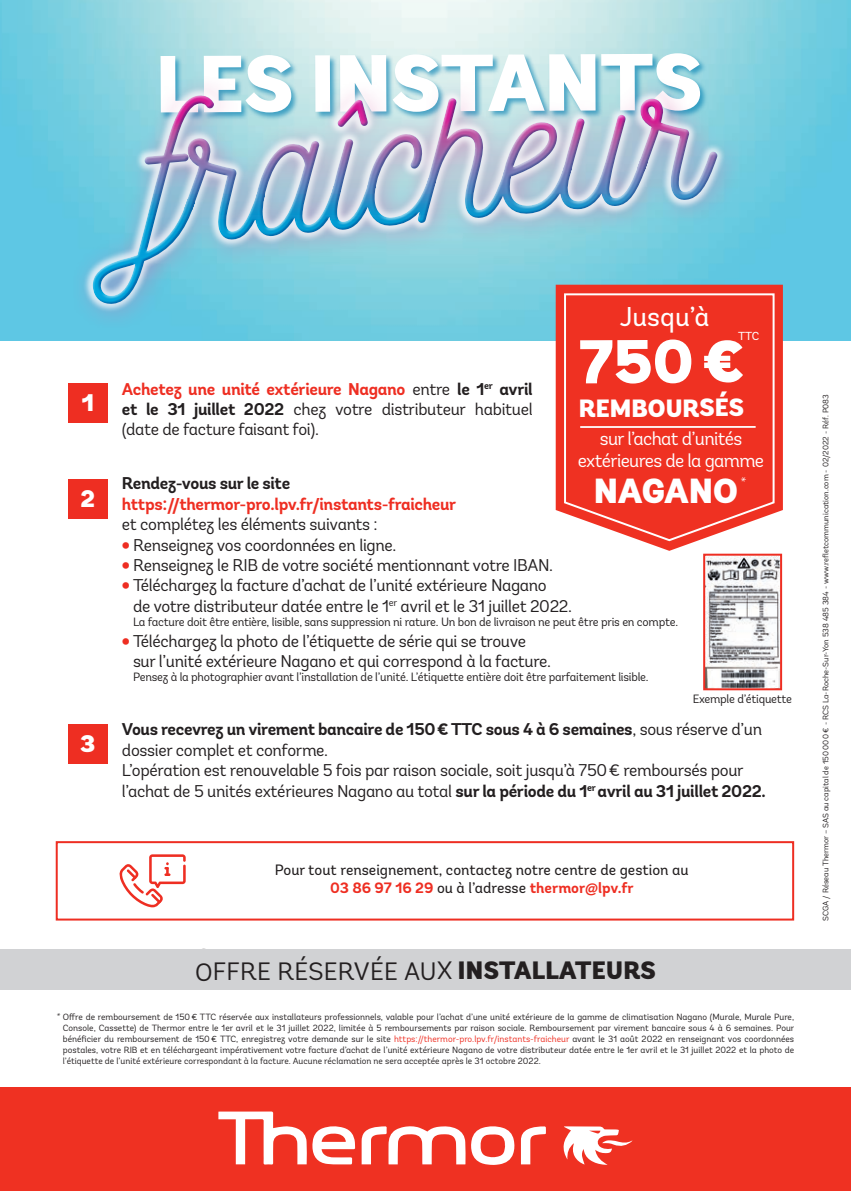
<style>
.page{position:relative;width:851px;height:1191px;background:#fff}
.page>*{position:absolute;margin:0;border:0;box-sizing:border-box;transform-origin:0 0}
.t1{font:900 80.6px "Andes";letter-spacing:-.005em;color:#fff}
.t2{font:900 61.6px "Andes";color:#fff}
.t3{font:900 34.8px "Andes";color:#fff}
.t4{font:27.2px "Andes";color:#fff}
.t5{font:25px "Andes";letter-spacing:.005em;color:#231f20}
.t6{font:900 25px "Andes";letter-spacing:-.005em;color:#fff}
.t7{font:900 24px "Andes";color:#fff}
.t8{font:18.8px/22.6px "Andes";letter-spacing:-.035em;color:#fff;text-align:center}
.t9{font:17px/20.4px "Andes";letter-spacing:-.02em;color:#231f20}
.t10{font:700 17px "Andes";letter-spacing:-.02em;color:#ee2e22}
.t11{font:700 17px "Andes";letter-spacing:-.02em;color:#231f20}
.t12{font:15px/18px "Andes";color:#231f20;text-align:center}
.t13{font:14.2px "Andes";color:#fff}
.t14{font:12px "Andes";letter-spacing:-.02em;color:#231f20}
.t15{font:11.6px "Andes";color:#fff}
.t16{font:9px/10.8px "Andes";color:#231f20;text-align:justify}
.t17{font:8px "Andes";color:#231f20}
.s1{font-weight:700;color:#ee2e22}
.s2{font-weight:700}
.s3{font-family:"Alex Brush";font-size:15px;color:#ee2e22}
.s4{font-weight:900}
.s5{color:#ee2e22}
</style>
<div class="page">
<div style="left:0;top:949px;width:850px;height:40px;background:#d1d2d4"></div>
<img style="left:0;top:0;width:850px;height:340px">
<div style="left:68px;top:383px;width:40px;height:40px;background:#ee2e22"></div>
<div style="left:68px;top:478px;width:40px;height:40px;background:#ee2e22"></div>
<div style="left:68px;top:724px;width:40px;height:40px;background:#ee2e22"></div>
<div style="left:56px;top:841px;width:738px;height:79px;border:2px solid #ee2e22"></div>
<svg style="left:119px;top:854px;width:67px;height:53px"></svg>
<div style="left:70px;top:73px;width:673px;height:258px;background:#da6dab;opacity:.87"></div>
<svg style="left:66px;top:41px;width:669px;height:275px;background:#96d7e3"></svg>
<img style="left:76px;top:55px;width:650px;height:251px">
<div style="left:0;top:1087px;width:850px;height:104px;background:#ef3122"></div>
<svg style="left:521px;top:1126px;width:25px;height:38px"></svg>
<svg style="left:563px;top:1126px;width:69px;height:38px"></svg>
<svg style="left:218px;top:1111px;width:137px;height:53px"></svg>
<svg style="left:361px;top:1126px;width:153px;height:39px"></svg>
<svg style="left:555px;top:285px;width:227px;height:266px;fill:#ef3122"></svg>
<svg style="left:563px;top:292px;width:212px;height:250px;background:#f04133"></svg>
<hr style="left:580px;top:426px;width:175px;height:2px;background:#fff">
<svg style="left:703px;top:553px;width:80px;height:138px"></svg>
<h1 class="t1" style="left:156px;top:31px;width:548px">LES INSTANTS</h1>
<h3 class="t7" style="left:82px;top:387px;width:14px">1</h3>
<h3 class="t7" style="left:81px;top:482px;width:16px">2</h3>
<h3 class="t7" style="left:80px;top:728px;width:17px">3</h3>
<h3 class="t9" style="left:122px;top:378px;width:412px;text-align:justify"><span class="s1">Achetez une unité extérieure Nagano</span> entre <span class="s2">le 1</span><sup>er</sup> <span class="s2">avril et le 31 juillet 2022</span> chez votre distributeur habituel (date de facture faisant foi).</h3>
<h3 class="t4" style="left:620px;top:300px;width:91px">Jusqu’à</h3>
<h2 class="t2" style="left:579px;top:321px;width:168px">750€</h2>
<p class="t15" style="left:738px;top:328px;width:23px">TTC</p>
<h3 class="t6" style="left:579px;top:391px;width:167px">REMBOURSÉS</h3>
<h3 class="t8" style="left:578px;top:427px;width:188px">sur l’achat d’unités extérieures de la gamme</h3>
<h3 class="t3" style="left:594px;top:468px;width:145px">NAGANO</h3>
<h3 class="t13" style="left:740px;top:474px;width:8px">*</h3>
<h3 class="t11" style="left:122px;top:473px;width:170px">Rendez-vous sur le site</h3>
<h3 class="t10" style="left:122px;top:493px;width:336px">https://thermor-pro.lpv.fr/instants-fraicheur</h3>
<h3 class="t9" style="left:122px;top:514px;width:257px">et complétez les éléments suivants :</h3>
<h3 class="t9" style="left:122px;top:534px;width:276px"><span class="s3">•</span> Renseignez vos coordonnées en ligne.</h3>
<h3 class="t9" style="left:122px;top:555px;width:432px"><span class="s3">•</span> Renseignez le RIB de votre société mentionnant votre IBAN.</h3>
<h3 class="t9" style="left:133px;top:575px;width:440px;text-indent:-11px"><span class="s3">•</span> Téléchargez la facture d’achat de l’unité extérieure Nagano<br>de votre distributeur datée entre le 1<sup>er</sup> avril et le 31 juillet 2022.</h3>
<h3 class="t14" style="left:133px;top:615px;width:546px">La facture doit être entière, lisible, sans suppression ni rature. Un bon de livraison ne peut être pris en compte.</h3>
<h3 class="t9" style="left:133px;top:630px;width:419px;text-indent:-11px"><span class="s3">•</span> Téléchargez la photo de l’étiquette de série qui se trouve sur l’unité extérieure Nagano et qui correspond à la facture.</h3>
<h3 class="t14" style="left:133px;top:670px;width:517px">Pensez à la photographier avant l’installation de l’unité. L’étiquette entière doit être parfaitement lisible.</h3>
<h3 class="t14" style="left:692px;top:691px;width:101px">Exemple d’étiquette</h3>
<p class="t9" style="left:122px;top:719px;width:645px"><span class="s2">Vous recevrez un virement bancaire de 150€ TTC sous 4 à 6 semaines</span>, sous réserve d’un dossier complet et conforme.<br>L’opération est renouvelable 5 fois par raison sociale, soit jusqu’à 750€ remboursés pour l’achat de 5 unités extérieures Nagano au total <span class="s2">sur la période du 1</span><sup>er</sup> <span class="s2">avril au 31 juillet 2022.</span></p>
<h3 class="t12" style="left:275px;top:861px;width:415px">Pour tout renseignement, contactez notre centre de gestion au<br><span class="s1">03 86 97 16 29</span> ou à l’adresse <span class="s1">thermor@lpv.fr</span></h3>
<h3 class="t5" style="left:195px;top:956px;width:462px">OFFRE RÉSERVÉE AUX <span class="s4">INSTALLATEURS</span></h3>
<p class="t16" style="left:63px;top:1012px;width:733px;text-indent:-6px">* Offre de remboursement de 150€ TTC réservée aux installateurs professionnels, valable pour l’achat d’une unité extérieure de la gamme de climatisation Nagano (Murale, Murale Pure, Console, Cassette) de Thermor entre le 1er avril et le 31 juillet 2022, limitée à 5 remboursements par raison sociale. Remboursement par virement bancaire sous 4 à 6 semaines. Pour bénéficier du remboursement de 150€ TTC, enregistrez votre demande sur le site <span class="s5">https://thermor-pro.lpv.fr/instants-fraicheur</span> avant le 31 août 2022 en renseignant vos coordonnées postales, votre RIB et en téléchargeant impérativement votre facture d’achat de l’unité extérieure Nagano de votre distributeur datée entre le 1er avril et le 31 juillet 2022 et la photo de l’étiquette de l’unité extérieure correspondant à la facture. Aucune réclamation ne sera acceptée après le 31 octobre 2022.</p>
<p class="t17" style="left:820px;top:920px;width:528px;rotate:-90deg">SCGA / Réseau Thermor – SAS au capital de 150 000 € - RCS La-Roche-Sur-Yon 538 485 384 - www.refletcommunication.com - 02/2022 - Réf. P083</p>
</div>
